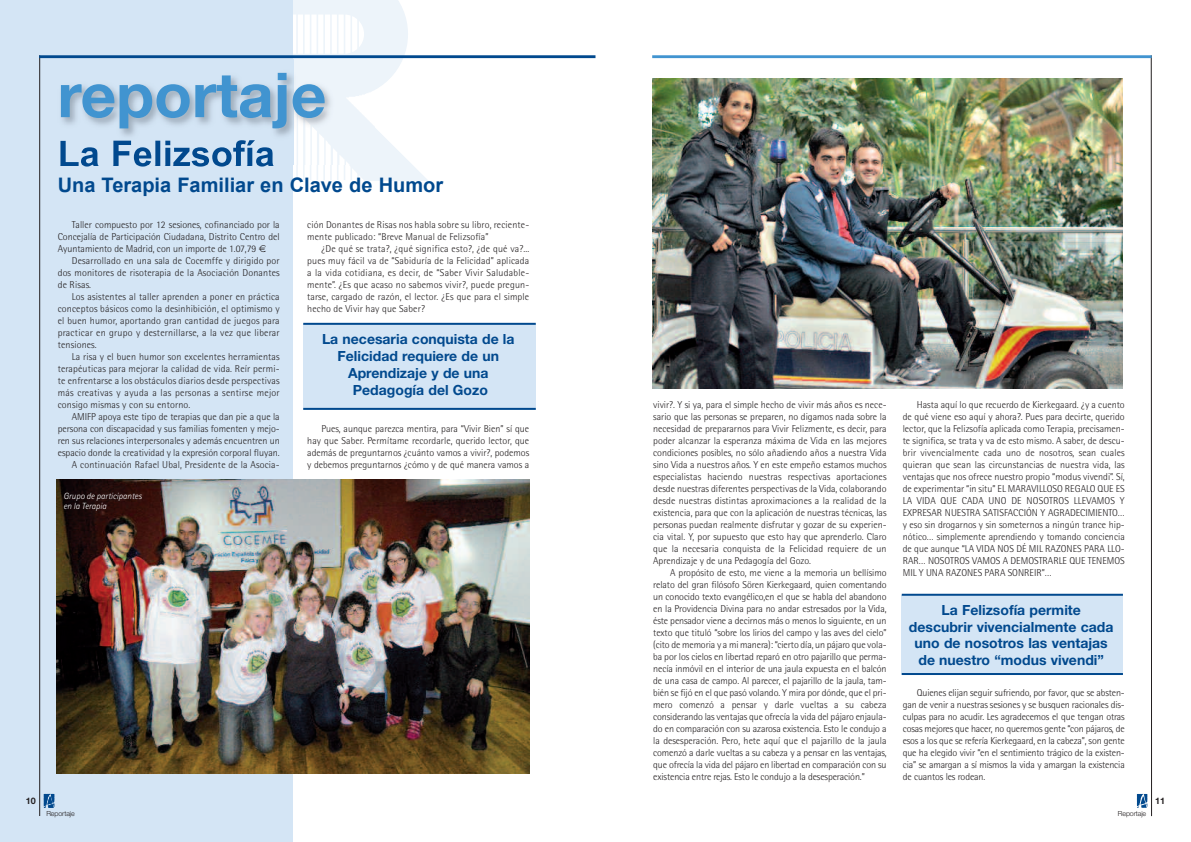
<style>
.page{position:relative;width:1191px;height:842px;background:#fff}
.page>*{position:absolute;margin:0;border:0;box-sizing:border-box;transform-origin:0 0}
.t1{font:700 62px "Helvetica Neue";color:#4194d0}
.t2{font:700 36px "Arial";color:#01498e}
.t3{font:700 20px "Arial";color:#01498e}
.t4{font:700 14px/16.8px "Helvetica Neue";color:#01498e;text-align:center}
.t5{font:300 10px/12px "Rotis Semi Sans";color:#231f20;text-align:justify}
.t6{font:italic 300 9px/10px "Rotis Sans Serif";color:#fff}
.t7{font:700 9px "Helvetica Neue";color:#231f20}
.t8{font:300 7px "Helvetica Neue";letter-spacing:-.01em;color:#231f20}
</style>
<div class="page">
<svg style="left:293px;top:0;width:137px;height:181px"></svg>
<div style="left:0;top:0;width:293px;height:842px;background:#d4e5f5"></div>
<svg style="left:44px;top:794px;width:10px;height:14px"></svg>
<hr style="left:39px;top:55px;width:1px;height:761px;background:#231f20">
<hr style="left:39px;top:55px;width:556px;height:3px;background:#01498e">
<img style="left:62px;top:60px;width:312px;height:105px">
<img style="left:60px;top:140px;width:214px;height:25px">
<svg style="left:1136px;top:55px;width:16px;height:762px"></svg>
<hr style="left:652px;top:55px;width:499px;height:3px;background:#4194d0">
<img style="left:57px;top:479px;width:472px;height:294px">
<img style="left:652px;top:78px;width:471px;height:310px">
<div style="left:901px;top:595px;width:222px;height:79px;background:#d4e5f5"></div>
<hr style="left:901px;top:594px;width:222px;height:2px;background:#01498e">
<hr style="left:901px;top:673px;width:222px;height:2px;background:#01498e">
<div style="left:303px;top:324px;width:233px;height:85px;background:#d4e5f5"></div>
<hr style="left:303px;top:323px;width:233px;height:2px;background:#01498e">
<hr style="left:303px;top:408px;width:233px;height:2px;background:#01498e">
<p class="t7" style="left:26px;top:798px;width:12px">10</p>
<h1 class="t1" style="left:58px;top:73px;width:270px">reportaje</h1>
<h2 class="t2" style="left:58px;top:134px;width:219px">La Felizsofía</h2>
<h3 class="t3" style="left:58px;top:174px;width:387px">Una Terapia Familiar en Clave de Humor</h3>
<p class="t5" style="left:58px;top:220px;width:223px;text-indent:14px">Taller compuesto por 12 sesiones, cofinanciado por la Concejalía de Participación Ciudadana, Distrito Centro del Ayuntamiento de Madrid, con un importe de 1.07,79 .</p>
<p class="t5" style="left:58px;top:256px;width:223px;text-indent:14px">Desarrollado en una sala de Cocemffe y dirigido por dos monitores de risoterapia de la Asociación Donantes de Risas.</p>
<p class="t5" style="left:58px;top:292px;width:223px;text-indent:14px">Los asistentes al taller aprenden a poner en práctica conceptos básicos como la desinhibición, el optimismo y el buen humor, aportando gran cantidad de juegos para practicar en grupo y desternillarse, a la vez que liberar tensiones.</p>
<p class="t5" style="left:58px;top:352px;width:223px;text-indent:14px">La risa y el buen humor son excelentes herramientas terapéuticas para mejorar la calidad de vida. Reír permi&shy;te enfrentarse a los obstáculos diarios desde perspectivas más creativas y ayuda a las personas a sentirse mejor consigo mismas y con su entorno.</p>
<p class="t5" style="left:58px;top:412px;width:223px;text-align:right">AMIFP apoya este tipo de terapias que dan pie a que la persona con discapacidad y sus familias fomenten y mejo&shy;ren sus relaciones interpersonales y además encuentren un espacio donde la creatividad y la expresión corporal fluyan.<br>A continuación Rafael Ubal, Presidente de la Asocia-</p>
<p class="t6" style="left:63px;top:492px;width:80px">Grupo de participantes en la Terapia</p>
<p class="t5" style="left:307px;top:220px;width:223px">ción Donantes de Risas nos habla sobre su libro, reciente&shy;mente publicado: “Breve Manual de Felizsofía”</p>
<p class="t5" style="left:307px;top:244px;width:223px;text-indent:14px">¿De qué se trata?, ¿qué significa esto?, ¿de qué va?... pues muy fácil va de “Sabiduría de la Felicidad” aplicada a la vida cotidiana, es decir, de “Saber Vivir Saludable&shy;mente”. ¿Es que acaso no sabemos vivir?, puede pregun&shy;tarse, cargado de razón, el lector. ¿Es que para el simple hecho de Vivir hay que Saber?</p>
<h3 class="t4" style="left:322px;top:332px;width:194px">La necesaria conquista de la<br>Felicidad requiere de un<br>Aprendizaje y de una<br>Pedagogía del Gozo</h3>
<p class="t5" style="left:307px;top:424px;width:223px;text-indent:14px">Pues, aunque parezca mentira, para “Vivir Bien” sí que hay que Saber. Permítame recordarle, querido lector, que además de preguntarnos ¿cuánto vamos a vivir?, podemos y debemos preguntarnos ¿cómo y de qué manera vamos a</p>
<p class="t5" style="left:653px;top:400px;width:235px">vivir?. Y si ya, para el simple hecho de vivir más años es nece&shy;sario que las personas se preparen, no digamos nada sobre la necesidad de prepararnos para Vivir Felizmente, es decir, para poder alcanzar la esperanza máxima de Vida en las mejores condiciones posibles, no sólo añadiendo años a nuestra Vida sino Vida a nuestros años. Y en este empeño estamos muchos especialistas haciendo nuestras respectivas aportaciones desde nuestras diferentes perspectivas de la Vida, colaborando desde nuestras distintas aproximaciones a la realidad de la existencia, para que con la aplicación de nuestras técnicas, las personas puedan realmente disfrutar y gozar de su experien&shy;cia vital. Y, por supuesto que esto hay que aprenderlo. Claro que la necesaria conquista de la Felicidad requiere de un Aprendizaje y de una Pedagogía del Gozo.</p>
<p class="t5" style="left:653px;top:568px;width:235px;text-indent:17px">A propósito de esto, me viene a la memoria un bellísimo relato del gran filósofo Sören Kierkegaard, quien comentando un conocido texto evangélico,en el que se habla del abandono en la Providencia Divina para no andar estresados por la Vida, éste pensador viene a decirnos más o menos lo siguiente, en un texto que tituló “sobre los lirios del campo y las aves del cielo” (cito de memoria y a mi manera): “cierto día, un pájaro que vola&shy;ba por los cielos en libertad reparó en otro pajarillo que perma&shy;necía inmóvil en el interior de una jaula expuesta en el balcón de una casa de campo. Al parecer, el pajarillo de la jaula, tam&shy;bién se fijó en el que pasó volando. Y mira por dónde, que el pri&shy;mero comenzó a pensar y darle vueltas a su cabeza considerando las ventajas que ofrecía la vida del pájaro enjaula&shy;do en comparación con su azarosa existencia. Esto le condujo a la desesperación. Pero, hete aquí que el pajarillo de la jaula comenzó a darle vueltas a su cabeza y a pensar en las ventajas, que ofrecía la vida del pájaro en libertad en comparación con su existencia entre rejas. Esto le condujo a la desesperación.”</p>
<p class="t5" style="left:902px;top:400px;width:223px;text-indent:14px">Hasta aquí lo que recuerdo de Kierkegaard. ¿y a cuento de qué viene eso aquí y ahora?. Pues para decirte, querido lector, que la Felizsofía aplicada como Terapia, precisamen&shy;te significa, se trata y va de esto mismo. A saber, de descu&shy;brir vivencialmente cada uno de nosotros, sean cuales quieran que sean las circunstancias de nuestra vida, las ventajas que nos ofrece nuestro propio “modus vivendi”. Sí, de experimentar “in situ” EL MARAVILLOSO REGALO QUE ES LA VIDA QUE CADA UNO DE NOSOTROS LLEVAMOS Y EXPRESAR NUESTRA SATISFACCIÓN Y AGRADECIMIENTO… y eso sin drogarnos y sin someternos a ningún trance hip&shy;nótico… simplemente aprendiendo y tomando conciencia de que aunque “LA VIDA NOS DÉ MIL RAZONES PARA LLO-RAR… NOSOTROS VAMOS A DEMOSTRARLE QUE TENEMOS MIL Y UNA RAZONES PARA SONREIR”…</p>
<h3 class="t4" style="left:909px;top:603px;width:206px">La Felizsofía permite descubrir vivencialmente cada uno de nosotros las ventajas de nuestro “modus vivendi”</h3>
<p class="t5" style="left:902px;top:688px;width:223px;text-indent:14px">Quienes elijan seguir sufriendo, por favor, que se absten&shy;gan de venir a nuestras sesiones y se busquen racionales dis&shy;culpas para no acudir. Les agradecemos el que tengan otras cosas mejores que hacer, no queremos gente “con pájaros, de esos a los que se refería Kierkegaard, en la cabeza”, son gente que ha elegido vivir “en el sentimiento trágico de la existen&shy;cia” se amargan a sí mismos la vida y amargan la existencia de cuantos les rodean.</p>
<p class="t8" style="left:46px;top:811px;width:30px">Reportaje</p>
<p class="t8" style="left:1117px;top:811px;width:30px">Reportaje</p>
<p class="t7" style="left:1155px;top:798px;width:11px">11</p>
</div>
